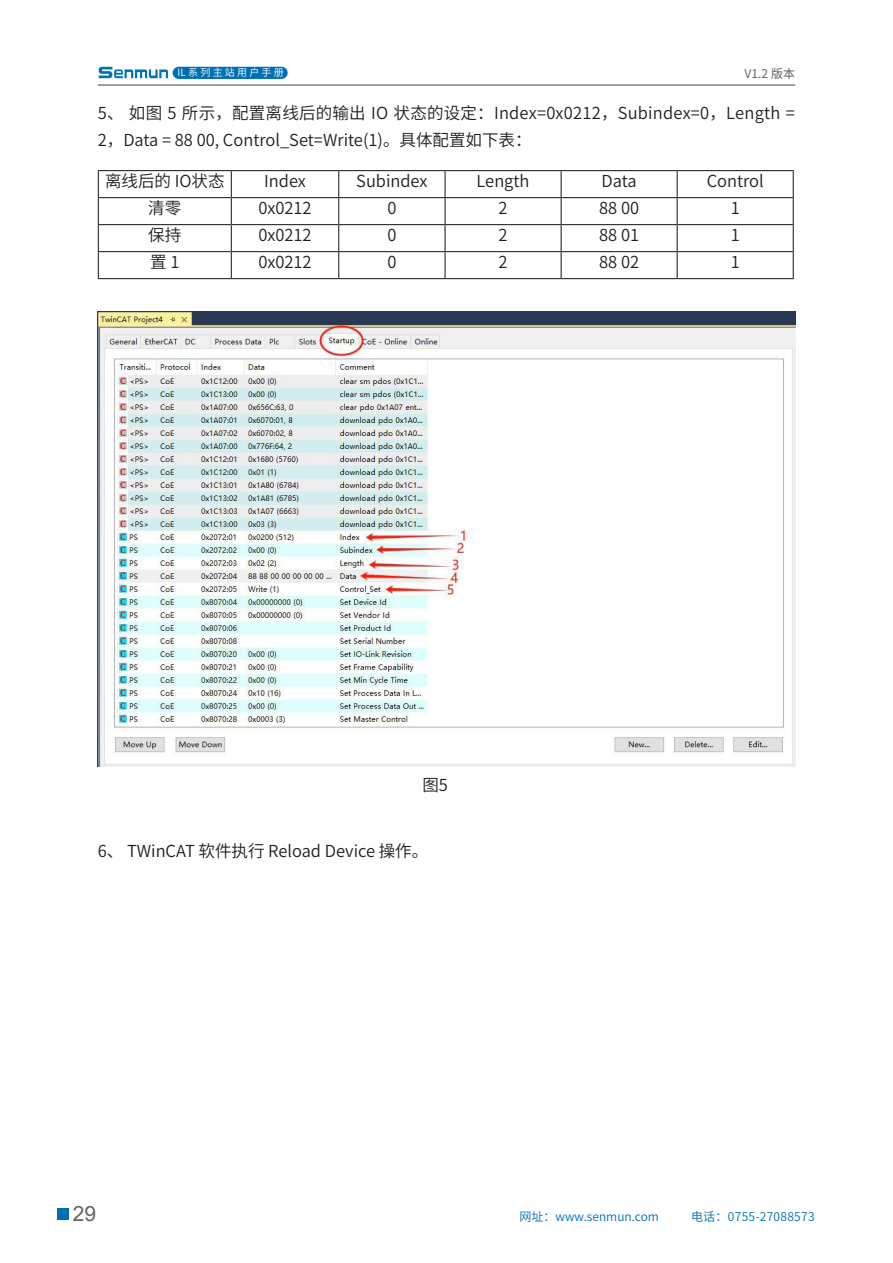
<style>
.page{position:relative;width:893px;height:1263px;background:#fff}
.page>*{position:absolute;margin:0;border:0;box-sizing:border-box;transform-origin:0 0}
.t1{font:21px "Arial";color:#636366}
.段落样式2{font:16.5px/27px "Source Han Sans SC";color:#231f20}
.t2{font:12px "Source Han Sans SC";color:#0070b2}
.t3{font:12px "Source Han Sans SC";letter-spacing:.025em;color:#0070b2}
.t4{font:12px "Source Han Sans SC";color:#636366}
.t5{font:10.05px "Source Han Sans SC";color:#fff}
</style>
<div class="page">
<hr style="left:98px;top:84px;width:697px;height:2px;background:#808285">
<div style="left:173px;top:67px;width:115px;height:12px;background:#0070b2;border-radius:6px"></div>
<div style="left:57px;top:1208px;width:11px;height:11px;background:#0070b2"></div>
<svg style="left:99px;top:67px;width:69px;height:11px"></svg>
<img style="left:98px;top:311px;width:697px;height:456px">
<hr style="left:98px;top:170px;width:133px;height:1px;background:#231f20">
<hr style="left:231px;top:170px;width:108px;height:1px;background:#231f20">
<hr style="left:339px;top:170px;width:106px;height:1px;background:#231f20">
<hr style="left:445px;top:170px;width:116px;height:1px;background:#231f20">
<hr style="left:561px;top:170px;width:116px;height:1px;background:#231f20">
<hr style="left:677px;top:170px;width:117px;height:1px;background:#231f20">
<hr style="left:98px;top:197px;width:133px;height:1px;background:#231f20">
<hr style="left:231px;top:197px;width:108px;height:1px;background:#231f20">
<hr style="left:339px;top:197px;width:106px;height:1px;background:#231f20">
<hr style="left:445px;top:197px;width:116px;height:1px;background:#231f20">
<hr style="left:561px;top:197px;width:116px;height:1px;background:#231f20">
<hr style="left:677px;top:197px;width:117px;height:1px;background:#231f20">
<hr style="left:98px;top:224px;width:133px;height:1px;background:#231f20">
<hr style="left:231px;top:224px;width:108px;height:1px;background:#231f20">
<hr style="left:339px;top:224px;width:106px;height:1px;background:#231f20">
<hr style="left:445px;top:224px;width:116px;height:1px;background:#231f20">
<hr style="left:561px;top:224px;width:116px;height:1px;background:#231f20">
<hr style="left:677px;top:224px;width:117px;height:1px;background:#231f20">
<hr style="left:98px;top:251px;width:133px;height:1px;background:#231f20">
<svg style="left:98px;top:171px;width:1px;height:107px"></svg>
<hr style="left:231px;top:251px;width:108px;height:1px;background:#231f20">
<svg style="left:231px;top:171px;width:1px;height:107px"></svg>
<hr style="left:339px;top:251px;width:106px;height:1px;background:#231f20">
<svg style="left:338px;top:171px;width:1px;height:107px"></svg>
<hr style="left:445px;top:251px;width:116px;height:1px;background:#231f20">
<svg style="left:445px;top:171px;width:1px;height:107px"></svg>
<hr style="left:561px;top:251px;width:116px;height:1px;background:#231f20">
<svg style="left:561px;top:171px;width:1px;height:107px"></svg>
<hr style="left:677px;top:251px;width:117px;height:1px;background:#231f20">
<svg style="left:677px;top:171px;width:1px;height:107px"></svg>
<svg style="left:793px;top:171px;width:1px;height:107px"></svg>
<hr style="left:98px;top:278px;width:133px;height:1px;background:#231f20">
<hr style="left:231px;top:278px;width:108px;height:1px;background:#231f20">
<hr style="left:339px;top:278px;width:106px;height:1px;background:#231f20">
<hr style="left:445px;top:278px;width:116px;height:1px;background:#231f20">
<hr style="left:561px;top:278px;width:116px;height:1px;background:#231f20">
<hr style="left:677px;top:278px;width:117px;height:1px;background:#231f20">
<p class="t5" style="left:178px;top:67px;width:108px">IL 系 列 主 站 用 户 手 册</p>
<p class="t4" style="left:745px;top:67px;width:52px">V1.2 版本</p>
<p class="段落样式2" style="left:98px;top:100px;width:698px">5、 如图 5 所示，配置离线后的输出 IO 状态的设定：Index=0x0212，Subindex=0，Length =<br>2，Data = 88 00, Control_Set=Write(1)。具体配置如下表：</p>
<p class="段落样式2" style="left:105px;top:168px;width:121px">离线后的 IO状态</p>
<p class="段落样式2" style="left:264px;top:168px;width:43px">Index</p>
<p class="段落样式2" style="left:356px;top:168px;width:73px">Subindex</p>
<p class="段落样式2" style="left:477px;top:168px;width:54px">Length</p>
<p class="段落样式2" style="left:602px;top:168px;width:37px">Data</p>
<p class="段落样式2" style="left:707px;top:168px;width:59px">Control</p>
<p class="段落样式2" style="left:148px;top:195px;width:35px">清零</p>
<p class="段落样式2" style="left:258px;top:195px;width:55px">0x0212</p>
<p class="段落样式2" style="left:387px;top:195px;width:11px">0</p>
<p class="段落样式2" style="left:499px;top:195px;width:11px">2</p>
<p class="段落样式2" style="left:599px;top:195px;width:41px">88 00</p>
<p class="段落样式2" style="left:731px;top:195px;width:11px">1</p>
<p class="段落样式2" style="left:148px;top:222px;width:35px">保持</p>
<p class="段落样式2" style="left:258px;top:222px;width:55px">0x0212</p>
<p class="段落样式2" style="left:387px;top:222px;width:11px">0</p>
<p class="段落样式2" style="left:499px;top:222px;width:11px">2</p>
<p class="段落样式2" style="left:599px;top:222px;width:41px">88 01</p>
<p class="段落样式2" style="left:731px;top:222px;width:11px">1</p>
<p class="段落样式2" style="left:150px;top:249px;width:31px">置 1</p>
<p class="段落样式2" style="left:258px;top:249px;width:55px">0x0212</p>
<p class="段落样式2" style="left:387px;top:249px;width:11px">0</p>
<p class="段落样式2" style="left:499px;top:249px;width:11px">2</p>
<p class="段落样式2" style="left:599px;top:249px;width:41px">88 02</p>
<p class="段落样式2" style="left:731px;top:249px;width:11px">1</p>
<p class="段落样式2" style="left:422px;top:772px;width:27px">图5</p>
<p class="段落样式2" style="left:98px;top:837px;width:332px">6、 TWinCAT 软件执行 Reload Device 操作。</p>
<p class="t1" style="left:73px;top:1199px;width:25px">29</p>
<p class="t2" style="left:520px;top:1210px;width:141px">网址：www.senmun.com</p>
<p class="t3" style="left:691px;top:1210px;width:125px">电话：0755-27088573</p>
</div>
